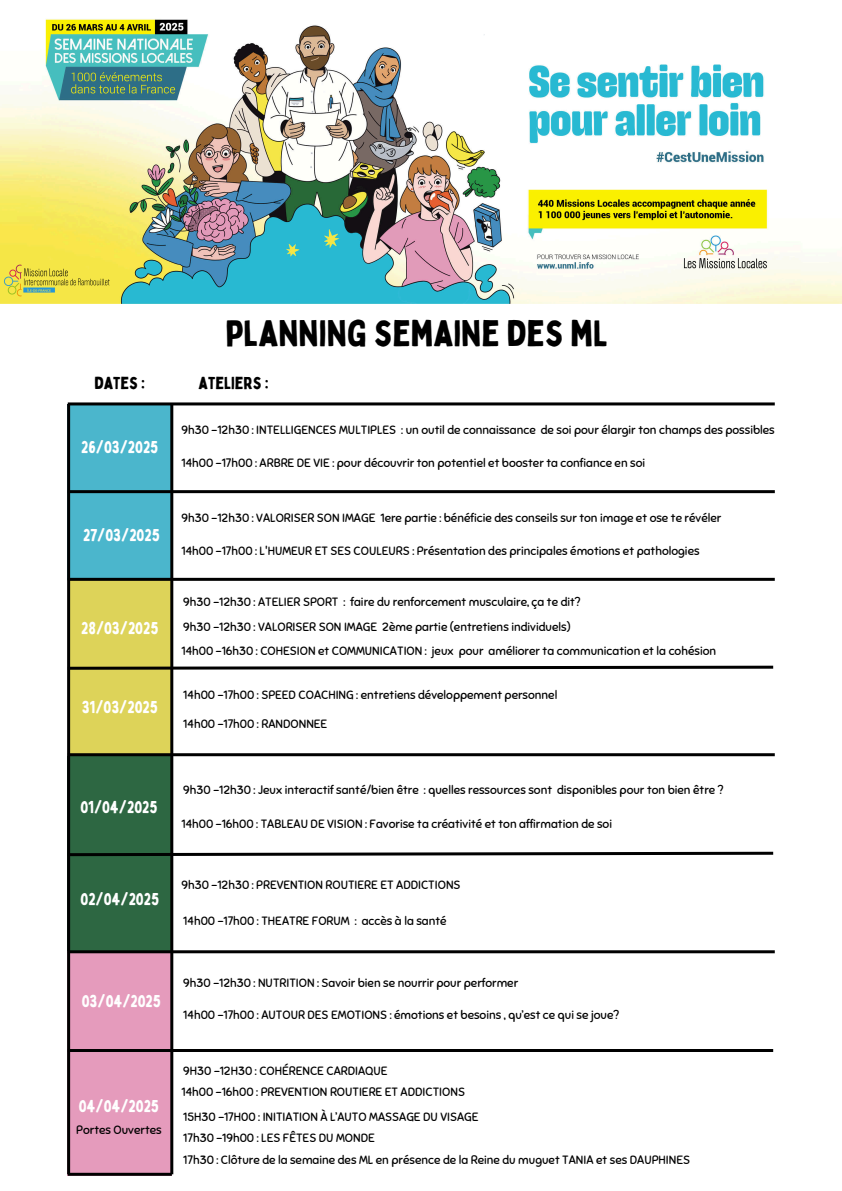
<style>
.page{position:relative;width:842px;height:1191px;background:#fff}
.page>*{position:absolute;margin:0;border:0;box-sizing:border-box;transform-origin:0 0}
.t1{font:36px "Bobby Jones";color:#000}
.t2{font:17px "Bobby Jones";color:#fff}
.t3{font:17px "Bobby Jones";color:#000}
.t4{font:12px "Sniglet";color:#000}
</style>
<div class="page">
<div style="left:68px;top:404px;width:104px;height:175px;background:#4bb6cc"></div>
<div style="left:68px;top:580px;width:102px;height:175px;background:#ddd359"></div>
<hr style="left:68px;top:577px;width:707px;height:3px;background:#000">
<div style="left:68px;top:755px;width:104px;height:198px;background:#2d6742"></div>
<hr style="left:68px;top:753px;width:707px;height:3px;background:#000">
<hr style="left:68px;top:402px;width:707px;height:3px;background:#000">
<div style="left:68px;top:951px;width:104px;height:224px;background:#e59bbc"></div>
<hr style="left:170px;top:404px;width:3px;height:770px;background:#000">
<hr style="left:68px;top:950px;width:707px;height:3px;background:#000">
<img style="left:0;top:19px;width:842px;height:285px">
<hr style="left:68px;top:490px;width:707px;height:3px;background:#000">
<svg style="left:70px;top:664px;width:704px;height:7px"></svg>
<svg style="left:70px;top:850px;width:704px;height:7px"></svg>
<hr style="left:68px;top:1048px;width:705px;height:3px;background:#000">
<hr style="left:67px;top:404px;width:3px;height:770px;background:#000">
<hr style="left:68px;top:1172px;width:104px;height:3px;background:#000">
<img style="left:0;top:260px;width:115px;height:40px">
<h2 class="t3" style="left:94px;top:372px;width:52px">DATES :</h2>
<p class="t2" style="left:81px;top:436px;width:79px">26/03/2025</p>
<p class="t2" style="left:83px;top:524px;width:78px">27/03/2025</p>
<h1 class="t2" style="left:81px;top:617px;width:79px">28/03/2025</h1>
<h2 class="t2" style="left:82px;top:696px;width:78px">31/03/2025</h2>
<p class="t1" style="left:225px;top:310px;width:384px">PLANNING SEMAINE DES ML</p>
<p class="t3" style="left:199px;top:372px;width:72px">ATELIERS :</p>
<p class="t4" style="left:182px;top:422px;width:595px">9h30 -12h30 : INTELLIGENCES MULTIPLES : un outil de connaissance de soi pour élargir ton champs des possibles</p>
<p class="t4" style="left:182px;top:456px;width:465px">14h00 -17h00 : ARBRE DE VIE : pour découvrir ton potentiel et booster ta confiance en soi</p>
<h2 class="t4" style="left:182px;top:510px;width:541px">9h30 -12h30 : VALORISER SON IMAGE 1ere partie : bénéficie des conseils sur ton image et ose te révéler</h2>
<p class="t4" style="left:182px;top:543px;width:520px">14h00 -17h00 : L'HUMEUR ET SES COULEURS : Présentation des principales émotions et pathologies</p>
<p class="t4" style="left:183px;top:594px;width:399px">9h30 -12h30 : ATELIER SPORT : faire du renforcement musculaire, ça te dit?</p>
<p class="t4" style="left:183px;top:619px;width:389px">9h30 -12h30 : VALORISER SON IMAGE 2ème partie (entretiens individuels)</p>
<h2 class="t4" style="left:182px;top:643px;width:536px">14h00 -16h30 : COHESION et COMMUNICATION : jeux pour améliorer ta communication et la cohésion</h2>
<p class="t4" style="left:183px;top:687px;width:376px">14h00 -17h00 : SPEED COACHING : entretiens développement personnel</p>
<p class="t4" style="left:183px;top:716px;width:146px">14h00 -17h00 : RANDONNEE</p>
<p class="t2" style="left:80px;top:796px;width:79px">01/04/2025</p>
<p class="t4" style="left:183px;top:782px;width:541px">9h30 -12h30 : Jeux interactif santé/bien être : quelles ressources sont disponibles pour ton bien être ?</p>
<p class="t4" style="left:182px;top:816px;width:432px">14h00 -16h00 : TABLEAU DE VISION : Favorise ta créativité et ton affirmation de soi</p>
<h2 class="t2" style="left:81px;top:887px;width:80px">02/04/2025</h2>
<h2 class="t4" style="left:182px;top:877px;width:281px">9h30 -12h30 : PREVENTION ROUTIERE ET ADDICTIONS</h2>
<p class="t4" style="left:183px;top:913px;width:265px">14h00 -17h00 : THEATRE FORUM : accès à la santé</p>
<p class="t2" style="left:82px;top:989px;width:81px">03/04/2025</p>
<p class="t2" style="left:79px;top:1095px;width:82px">04/04/2025</p>
<p class="t4" style="left:76px;top:1122px;width:87px">Portes Ouvertes</p>
<p class="t4" style="left:183px;top:975px;width:336px">9h30 -12h30 : NUTRITION : Savoir bien se nourrir pour performer</p>
<h2 class="t4" style="left:183px;top:1007px;width:437px">14h00 -17h00 : AUTOUR DES EMOTIONS : émotions et besoins , qu’est ce qui se joue?</h2>
<h2 class="t4" style="left:183px;top:1062px;width:206px">9H30 -12H30 : COHÉRENCE CARDIAQUE</h2>
<p class="t4" style="left:182px;top:1084px;width:285px">14h00 -16h00 : PREVENTION ROUTIERE ET ADDICTIONS</p>
<p class="t4" style="left:183px;top:1109px;width:297px">15H30 -17H00 : INITIATION À L’AUTO MASSAGE DU VISAGE</p>
<p class="t4" style="left:183px;top:1130px;width:193px">17h30 -19h00 : LES FÊTES DU MONDE</p>
<p class="t4" style="left:183px;top:1152px;width:508px">17h30 : Clôture de la semaine des ML en présence de la Reine du muguet TANIA et ses DAUPHINES</p>
</div>
